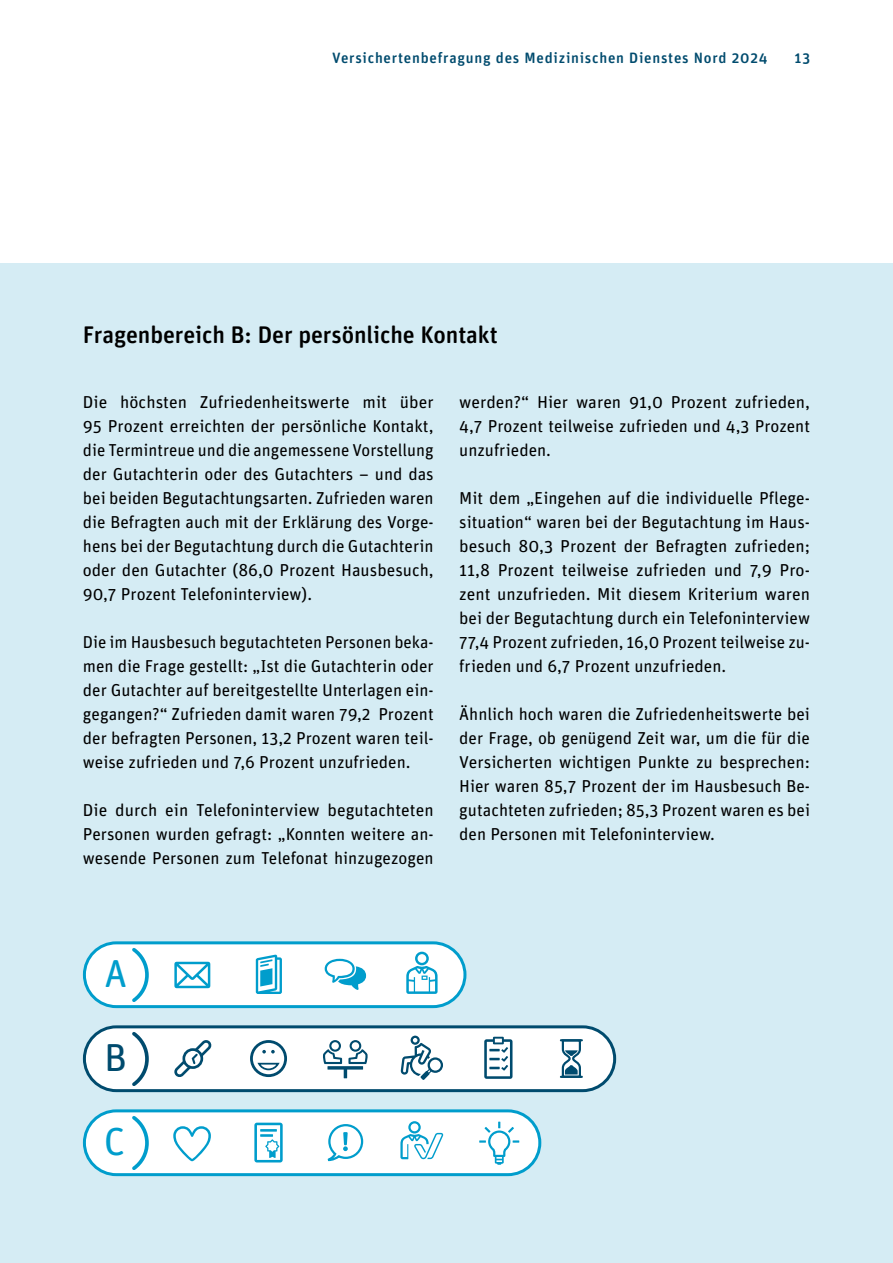
<style>
.page{position:relative;width:893px;height:1263px;background:#fff}
.page>*{position:absolute;margin:0;border:0;box-sizing:border-box;transform-origin:0 0}
.t1{font:39px "Unit Rounded OT";color:#009dcc}
.t2{font:39px "Unit Rounded OT";color:#004b6e}
.t3{font:500 24px "Unit Rounded OT";letter-spacing:-.005em;color:#000}
.t4{font:17.25px/24px "Unit Rounded OT";color:#000;text-align:justify}
.t5{font:500 15px "Unit Rounded OT";letter-spacing:.05em;color:#004b6e}
</style>
<div class="page">
<div style="left:0;top:264px;width:893px;height:999px;background:#d5ecf4"></div>
<div style="left:84px;top:943px;width:381px;height:63px;background:#fff;border-radius:32px"></div>
<div style="left:83px;top:941px;width:383px;height:67px;border:3px solid #009dcc;border-radius:32px"></div>
<div style="left:84px;top:1111px;width:456px;height:63px;background:#fff;border-radius:32px"></div>
<div style="left:83px;top:1109px;width:458px;height:67px;border:3px solid #009dcc;border-radius:32px"></div>
<div style="left:84px;top:1027px;width:531px;height:63px;background:#fff;border-radius:32px"></div>
<div style="left:83px;top:1025px;width:533px;height:67px;border:3px solid #004b6e;border-radius:32px"></div>
<svg style="left:174px;top:962px;width:36px;height:26px"></svg>
<svg style="left:406px;top:952px;width:32px;height:42px"></svg>
<svg style="left:325px;top:959px;width:41px;height:31px"></svg>
<svg style="left:129px;top:944px;width:22px;height:61px"></svg>
<svg style="left:256px;top:954px;width:26px;height:40px"></svg>
<svg style="left:129px;top:1112px;width:22px;height:61px"></svg>
<svg style="left:129px;top:1028px;width:22px;height:61px"></svg>
<svg style="left:174px;top:1040px;width:38px;height:37px"></svg>
<svg style="left:323px;top:1040px;width:45px;height:38px"></svg>
<svg style="left:561px;top:1039px;width:21px;height:39px"></svg>
<div style="left:250px;top:1040px;width:37px;height:37px;border:3px solid #004b6e;border-radius:50%"></div>
<svg style="left:256px;top:1062px;width:25px;height:9px"></svg>
<svg style="left:262px;top:1050px;width:13px;height:3px"></svg>
<svg style="left:401px;top:1035px;width:42px;height:45px"></svg>
<svg style="left:484px;top:1037px;width:28px;height:42px"></svg>
<svg style="left:479px;top:1122px;width:40px;height:43px"></svg>
<svg style="left:400px;top:1121px;width:43px;height:38px"></svg>
<svg style="left:327px;top:1124px;width:37px;height:38px"></svg>
<svg style="left:173px;top:1126px;width:38px;height:36px"></svg>
<svg style="left:254px;top:1123px;width:29px;height:39px"></svg>
<p class="t5" style="left:332px;top:48px;width:437px">Versichertenbefragung des Medizinischen Dienstes Nord 2024</p>
<p class="t5" style="left:795px;top:48px;width:17px">13</p>
<p class="t3" style="left:83px;top:319px;width:416px">Fragenbereich B: Der persönliche Kontakt</p>
<p class="t4" style="left:83px;top:390px;width:352px">Die höchsten Zufriedenheitswerte mit über 95 Prozent erreichten der persönliche Kontakt, die Termintreue und die angemessene Vorstellung der Gutachterin oder des Gutachters – und das bei beiden Begutachtungsarten. Zufrieden waren die Befragten auch mit der Erklärung des Vorge&shy;hens bei der Begutachtung durch die Gutachterin oder den Gutachter (86,0 Prozent Hausbesuch, 90,7 Prozent Telefoninterview).</p>
<p class="t4" style="left:83px;top:630px;width:352px">Die im Hausbesuch begutachteten Personen beka&shy;men die Frage gestellt: „Ist die Gutachterin oder der Gutachter auf bereitgestellte Unterlagen ein&shy;gegangen?“ Zufrieden damit waren 79,2 Prozent der befragten Personen, 13,2 Prozent waren teil&shy;weise zufrieden und 7,6 Prozent unzufrieden.</p>
<p class="t4" style="left:83px;top:798px;width:352px">Die durch ein Telefoninterview begutachteten Personen wurden gefragt: „Konnten weitere an&shy;wesende Personen zum Telefonat hinzugezogen</p>
<p class="t4" style="left:459px;top:390px;width:352px">werden?“ Hier waren 91,0 Prozent zufrieden, 4,7 Prozent teilweise zufrieden und 4,3 Prozent unzufrieden.</p>
<p class="t4" style="left:459px;top:486px;width:352px">Mit dem „Eingehen auf die individuelle Pflege&shy;situation“ waren bei der Begutachtung im Haus&shy;besuch 80,3 Prozent der Befragten zufrieden; 11,8 Prozent teilweise zufrieden und 7,9 Pro&shy;zent unzufrieden. Mit diesem Kriterium waren bei der Begutachtung durch ein Telefoninterview 77,4 Prozent zufrieden, 16,0 Prozent teilweise zu&shy;frieden und 6,7 Prozent unzufrieden.</p>
<p class="t4" style="left:459px;top:702px;width:352px">Ähnlich hoch waren die Zufriedenheitswerte bei der Frage, ob genügend Zeit war, um die für die Versicherten wichtigen Punkte zu besprechen:<br>Hier waren 85,7 Prozent der im Hausbesuch Be&shy;gutachteten zufrieden; 85,3 Prozent waren es bei den Personen mit Telefoninterview.</p>
<h1 class="t1" style="left:105px;top:950px;width:24px">A</h1>
<h1 class="t2" style="left:105px;top:1033px;width:24px">B</h1>
<h1 class="t1" style="left:104px;top:1117px;width:23px">C</h1>
</div>
